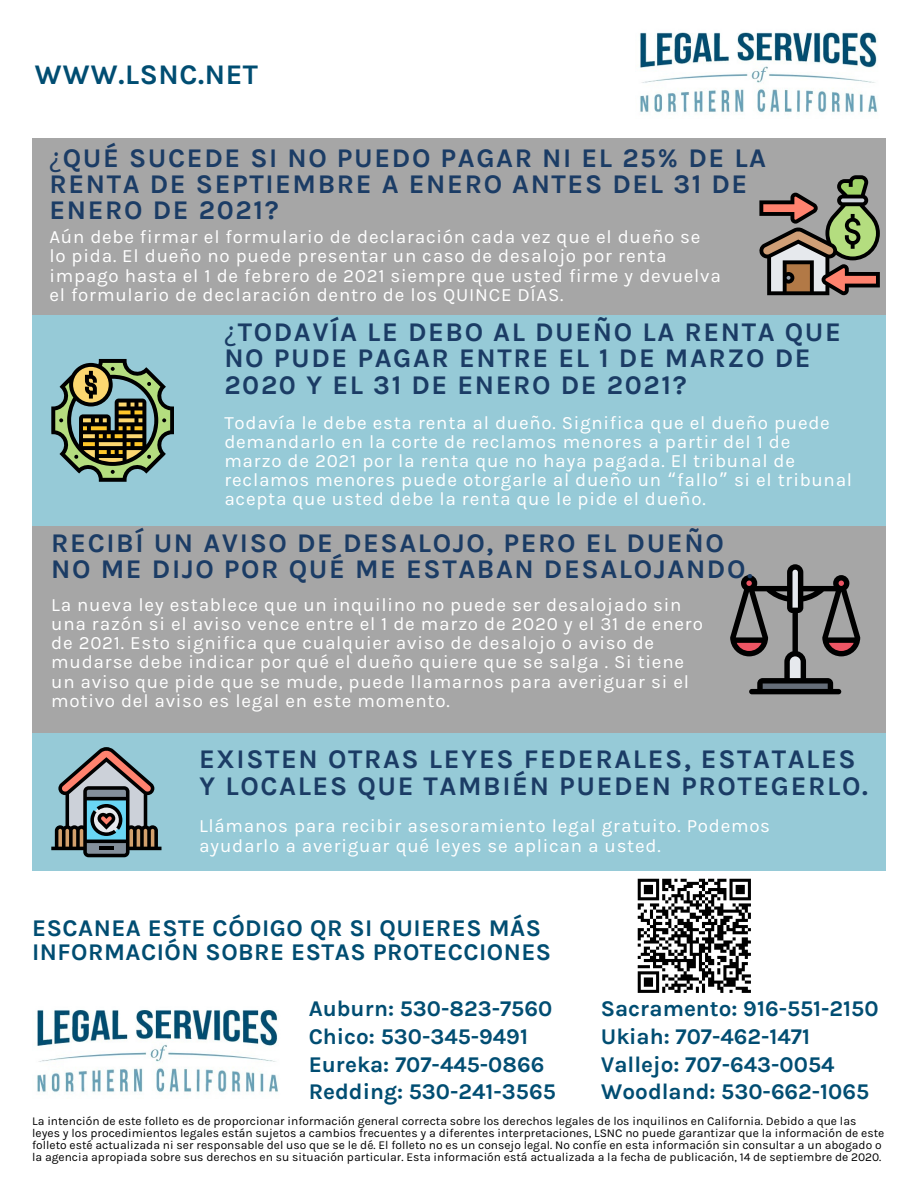
<style>
.page{position:relative;width:918px;height:1188px;background:#fff}
.page>*{position:absolute;margin:0;border:0;box-sizing:border-box;transform-origin:0 0}
.t1{font:700 28.5px "Karla";letter-spacing:.02em;color:#004d72}
.t2{font:700 27px/26.1px "Karla";letter-spacing:.06em;color:#1b3c65}
.t3{font:700 24px/24px "Karla";letter-spacing:.02em;color:#004d72}
.t4{font:700 22.5px/27.9px "Karla";color:#004d72}
.t5{font:18.75px/19.2px "Karla";letter-spacing:.04em;color:#fff}
.t6{font:12px/12px "Karla";color:#000}
.s1{font-family:"Noto Sans";font-weight:400}
.s2{font-family:"Noto Sans Gurmukhi"}
</style>
<div class="page">
<div style="left:32px;top:314px;width:854px;height:212px;background:#96cad7"></div>
<img style="left:640px;top:32px;width:238px;height:81px">
<div style="left:32px;top:526px;width:854px;height:207px;background:#a6a6a6"></div>
<div style="left:32px;top:733px;width:854px;height:138px;background:#96cad7"></div>
<svg style="left:730px;top:564px;width:130px;height:130px"></svg>
<svg style="left:51px;top:359px;width:123px;height:123px"></svg>
<div style="left:32px;top:138px;width:854px;height:177px;background:#a6a6a6"></div>
<svg style="left:51px;top:747px;width:110px;height:110px"></svg>
<img style="left:37px;top:1010px;width:241px;height:83px">
<svg style="left:759px;top:175px;width:121px;height:120px"></svg>
<img style="left:637px;top:878px;width:114px;height:115px">
<h1 class="t1" style="left:34px;top:58px;width:225px">WWW.LSNC.NET</h1>
<h2 class="t2" style="left:49px;top:145px;width:718px"><span class="s1">¿</span>QUÉ SUCEDE SI NO PUEDO PAGAR NI EL 25% DE LA<br>RENTA DE SEPTIEMBRE A ENERO ANTES DEL 31 DE<br>ENERO DE 2021?</h2>
<p class="t5" style="left:49px;top:227px;width:673px">Aún debe firmar el formulario de declaración cada vez que el dueño se lo pida. El dueño no puede presentar un caso de desalojo por renta impago hasta el 1 de febrero de 2021 siempre que usted firme y devuelva el formulario de declaración dentro de los QUINCE DÍAS.</p>
<h2 class="t2" style="left:224px;top:319px;width:618px"><span class="s1">¿</span>TODAVÍA LE DEBO AL DUEÑO LA RENTA QUE<br>NO PUDE PAGAR ENTRE EL 1 DE MARZO DE<br>2020 Y EL 31 DE ENERO DE 2021?</h2>
<p class="t5" style="left:224px;top:413px;width:629px">Todavía le debe esta renta al dueño. Significa que el dueño puede demandarlo en la corte de reclamos menores a partir del 1 de marzo de 2021 por la renta que no haya pagada. El tribunal de reclamos menores puede otorgarle al dueño un <span class="s2">“</span>fallo<span class="s2">”</span> si el tribunal acepta que usted debe la renta que le pide el dueño.</p>
<h2 class="t2" style="left:51px;top:530px;width:703px">RECIBÍ UN AVISO DE DESALOJO, PERO EL DUEÑO<br>NO ME DIJO POR QUÉ ME ESTABAN DESALOJANDO.</h2>
<p class="t5" style="left:51px;top:595px;width:653px">La nueva ley establece que un inquilino no puede ser desalojado sin una razón si el aviso vence entre el 1 de marzo de 2020 y el 31 de enero de 2021. Esto significa que cualquier aviso de desalojo o aviso de mudarse debe indicar por qué el dueño quiere que se salga . Si tiene un aviso que pide que se mude, puede llamarnos para averiguar si el motivo del aviso es legal en este momento.</p>
<h2 class="t2" style="left:199px;top:746px;width:670px">EXISTEN OTRAS LEYES FEDERALES, ESTATALES<br>Y LOCALES QUE TAMBIÉN PUEDEN PROTEGERLO.</h2>
<p class="t5" style="left:199px;top:817px;width:573px">Llámanos para recibir asesoramiento legal gratuito. Podemos ayudarlo a averiguar qué leyes se aplican a usted.</p>
<p class="t3" style="left:32px;top:916px;width:521px">ESCANEA ESTE CÓDIGO QR SI QUIERES MÁS<br>INFORMACIÓN SOBRE ESTAS PROTECCIONES</p>
<p class="t4" style="left:309px;top:994px;width:249px">Auburn: 530-823-7560<br>Chico: 530-345-9491<br>Eureka: 707-445-0866<br>Redding: 530-241-3565</p>
<p class="t4" style="left:601px;top:994px;width:279px">Sacramento: 916-551-2150<br>Ukiah: 707-462-1471<br>Vallejo: 707-643-0054<br>Woodland: 530-662-1065</p>
<p class="t6" style="left:32px;top:1115px;width:854px">La intención de este folleto es de proporcionar información general correcta sobre los derechos legales de los inquilinos en California. Debido a que las leyes y los procedimientos legales están sujetos a cambios frecuentes y a diferentes interpretaciones, LSNC no puede garantizar que la información de este folleto esté actualizada ni ser responsable del uso que se le dé. El folleto no es un consejo legal. No confíe en esta información sin consultar a un abogado o la agencia apropiada sobre sus derechos en su situación particular. Esta información está actualizada a la fecha de publicación, 14 de septiembre de 2020.</p>
</div>
